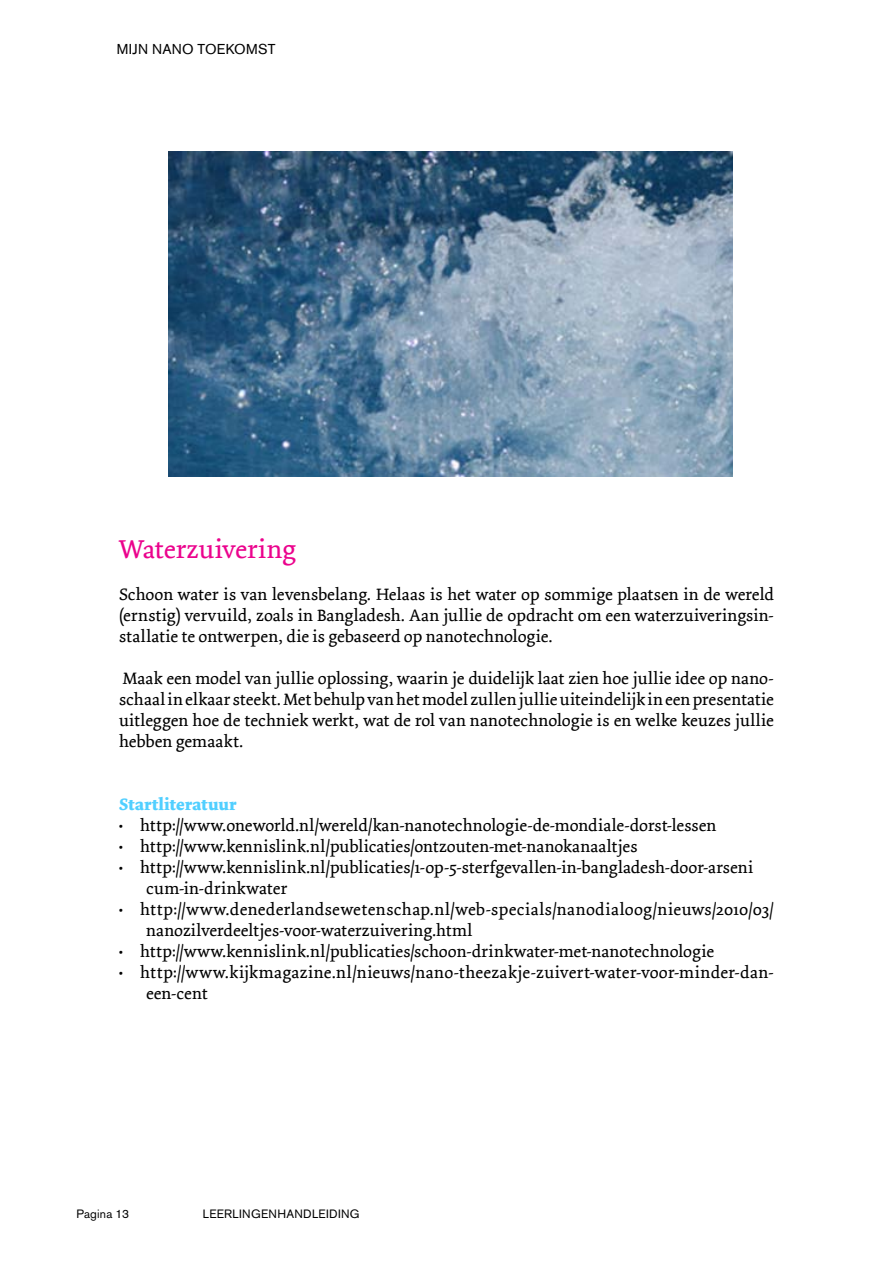
<style>
.page{position:relative;width:893px;height:1263px;background:#fff}
.page>*{position:absolute;margin:0;border:0;box-sizing:border-box;transform-origin:0 0}
.t1{font:27px "Dolly";color:#eb038d}
.t2{font:17.25px/21px "Dolly";letter-spacing:.01em;color:#000}
.t3{font:700 17.25px "Dolly";letter-spacing:.01em;color:#51cfff}
.t4{font:14.25px "Akzidenz Grotesk BQ";letter-spacing:.015em;color:#000}
.t5{font:12px "Akzidenz Grotesk BQ";letter-spacing:.025em;color:#000}
</style>
<div class="page">
<img style="left:169px;top:152px;width:564px;height:324px">
<p class="t4" style="left:117px;top:40px;width:160px">MIJN NANO TOEKOMST</p>
<h1 class="t1" style="left:119px;top:533px;width:179px">Waterzuivering</h1>
<p class="t2" style="left:119px;top:584px;width:656px;text-align:justify">Schoon water is van levensbelang. Helaas is het water op sommige plaatsen in de wereld (ernstig) vervuild, zoals in Bangladesh. Aan jullie de opdracht om een waterzuiveringsin&shy;stallatie te ontwerpen, die is gebaseerd op nanotechnologie.</p>
<p class="t2" style="left:119px;top:668px;width:656px;text-align:justify">Maak een model van jullie oplossing, waarin je duidelijk laat zien hoe jullie idee op nano&shy;schaal in elkaar steekt. Met behulp van het model zullen jullie uiteindelijk in een presentatie uitleggen hoe de techniek werkt, wat de rol van nanotechnologie is en welke keuzes jullie hebben gemaakt.</p>
<p class="t3" style="left:119px;top:794px;width:119px">Startliteratuur</p>
<p class="t2" style="left:119px;top:815px;width:599px">• http://www.oneworld.nl/wereld/kan-nanotechnologie-de-mondiale-dorst-lessen</p>
<p class="t2" style="left:119px;top:836px;width:520px">• http://www.kennislink.nl/publicaties/ontzouten-met-nanokanaaltjes</p>
<p class="t2" style="left:146px;top:857px;width:609px;text-indent:-27px">• http://www.kennislink.nl/publicaties/1-op-5-sterfgevallen-in-bangladesh-door-arseni cum-in-drinkwater</p>
<p class="t2" style="left:146px;top:899px;width:629px;text-indent:-27px">• http://www.denederlandsewetenschap.nl/web-specials/nanodialoog/nieuws/2010/03/ nanozilverdeeltjes-voor-waterzuivering.html</p>
<p class="t2" style="left:119px;top:941px;width:597px">• http://www.kennislink.nl/publicaties/schoon-drinkwater-met-nanotechnologie</p>
<p class="t2" style="left:146px;top:962px;width:629px;text-indent:-27px">• http://www.kijkmagazine.nl/nieuws/nano-theezakje-zuivert-water-voor-minder-dan&shy;een-cent</p>
<p class="t5" style="left:77px;top:1207px;width:54px">Pagina 13</p>
<p class="t5" style="left:203px;top:1207px;width:158px">LEERLINGENHANDLEIDING</p>
</div>
